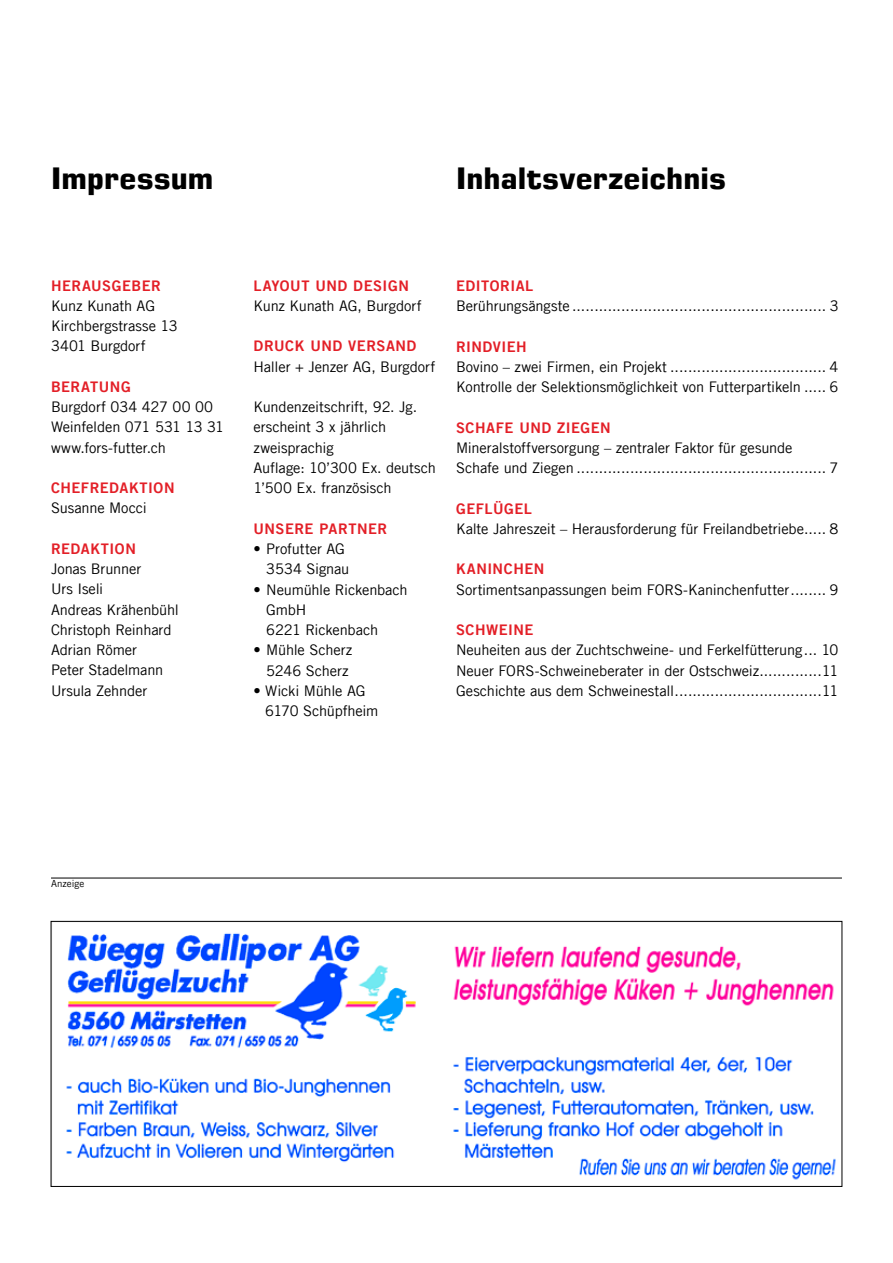
<style>
.page{position:relative;width:893px;height:1263px;background:#fff}
.page>*{position:absolute;margin:0;border:0;box-sizing:border-box;transform-origin:0 0}
.t1{font:700 30px "Eurostile LT";letter-spacing:.005em;color:#000}
.t2{font:14.7px/20.2px "Trade Gothic LT Com";letter-spacing:-.01em;color:#000}
.t3{font:14.7px "Trade Gothic LT Com Bd 2";letter-spacing:.035em;color:#e31f27}
.t4{font:9.75px "Trade Gothic LT Com";letter-spacing:.005em;color:#000}
</style>
<div class="page">
<hr style="left:51px;top:878px;width:791px;height:1px;background:#000">
<img style="left:66px;top:933px;width:770px;height:247px">
<div style="left:51px;top:921px;width:791px;height:266px;border:1px solid #000"></div>
<h1 class="t1" style="left:51px;top:160px;width:164px">Impressum</h1>
<h1 class="t1" style="left:456px;top:160px;width:271px">Inhaltsverzeichnis</h1>
<p class="t3" style="left:51px;top:276px;width:111px">HERAUSGEBER</p>
<p class="t2" style="left:51px;top:295px;width:128px">Kunz Kunath AG<br>Kirchbergstrasse 13<br>3401 Burgdorf</p>
<p class="t3" style="left:51px;top:377px;width:81px">BERATUNG</p>
<p class="t2" style="left:51px;top:397px;width:175px">Burgdorf 034 427 00 00<br>Weinfelden 071 531 13 31 www.fors-futter.ch</p>
<p class="t3" style="left:51px;top:479px;width:125px">CHEFREDAKTION</p>
<p class="t2" style="left:51px;top:498px;width:97px">Susanne Mocci</p>
<p class="t3" style="left:51px;top:539px;width:86px">REDAKTION</p>
<p class="t2" style="left:51px;top:559px;width:129px">Jonas Brunner<br>Urs Iseli<br>Andreas Krähenbühl<br>Christoph Reinhard<br>Adrian Römer<br>Peter Stadelmann<br>Ursula Zehnder</p>
<p class="t3" style="left:254px;top:276px;width:157px">LAYOUT UND DESIGN</p>
<p class="t2" style="left:254px;top:295px;width:170px">Kunz Kunath AG, Burgdorf</p>
<p class="t3" style="left:254px;top:337px;width:164px">DRUCK UND VERSAND</p>
<p class="t2" style="left:254px;top:356px;width:183px">Haller + Jenzer AG, Burgdorf</p>
<p class="t2" style="left:254px;top:397px;width:184px">Kundenzeitschrift, 92. Jg. erscheint 3 x jährlich zweisprachig<br>Auflage: 10’300 Ex. deutsch<br>1’500 Ex. französisch</p>
<p class="t3" style="left:254px;top:519px;width:135px">UNSERE PARTNER</p>
<p class="t2" style="left:266px;top:538px;width:85px;text-indent:-13px">• Profutter AG<br>3534 Signau</p>
<p class="t2" style="left:266px;top:579px;width:143px;text-indent:-13px">• Neumühle Rickenbach<br>GmbH<br>6221 Rickenbach</p>
<p class="t2" style="left:254px;top:640px;width:100px;text-align:right">• Mühle Scherz<br>5246 Scherz</p>
<p class="t2" style="left:265px;top:680px;width:115px;text-indent:-12px">• Wicki Mühle AG<br>6170 Schüpfheim</p>
<p class="t3" style="left:456px;top:276px;width:79px">EDITORIAL</p>
<p class="t2" style="left:456px;top:295px;width:384px">Berührungsängste ......................................................... 3</p>
<p class="t3" style="left:456px;top:337px;width:72px">RINDVIEH</p>
<p class="t2" style="left:456px;top:356px;width:384px">Bovino – zwei Firmen, ein Projekt ................................... 4<br>Kontrolle der Selektionsmöglichkeit von Futterpartikeln ..... 6</p>
<p class="t3" style="left:456px;top:418px;width:156px">SCHAFE UND ZIEGEN</p>
<p class="t2" style="left:456px;top:437px;width:384px">Mineralstoffversorgung – zentraler Faktor für gesunde<br>Schafe und Ziegen ........................................................ 7</p>
<p class="t3" style="left:456px;top:499px;width:77px">GEFLÜGEL</p>
<p class="t2" style="left:456px;top:518px;width:384px">Kalte Jahreszeit – Herausforderung für Freilandbetriebe..... 8</p>
<p class="t3" style="left:456px;top:560px;width:90px">KANINCHEN</p>
<p class="t2" style="left:456px;top:579px;width:384px">Sortimentsanpassungen beim FORS-Kaninchenfutter........ 9</p>
<p class="t3" style="left:456px;top:621px;width:79px">SCHWEINE</p>
<p class="t2" style="left:456px;top:640px;width:384px;text-align:justify">Neuheiten aus der Zuchtschweine- und Ferkelfütterung... 10<br>Neuer FORS-Schweineberater in der Ostschweiz..............11<br>Geschichte aus dem Schweinestall.................................11</p>
<p class="t4" style="left:51px;top:878px;width:35px">Anzeige</p>
</div>
